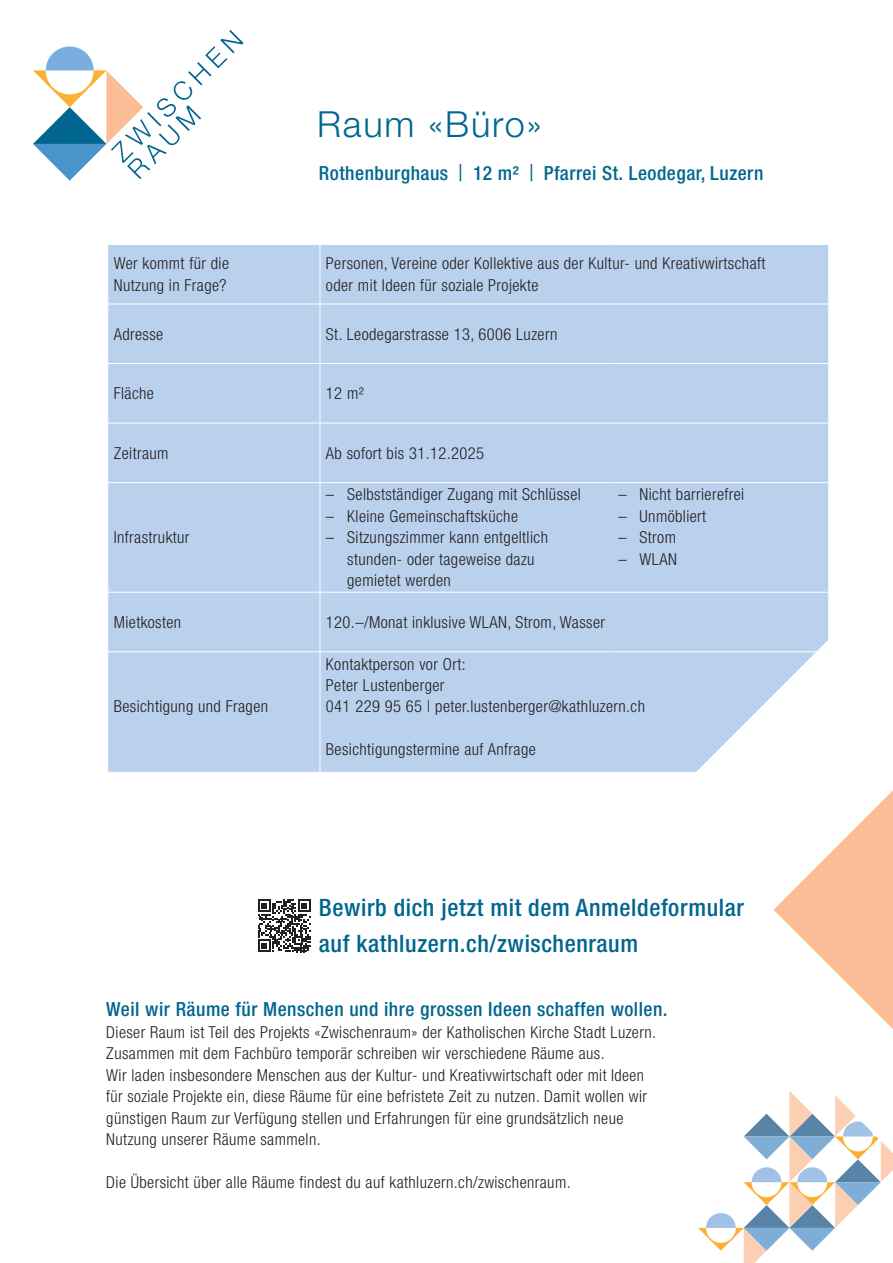
<style>
.page{position:relative;width:893px;height:1263px;background:#fff}
.page>*{position:absolute;margin:0;border:0;box-sizing:border-box;transform-origin:0 0}
.Titel{font:300 36px "Helvetica Neue LT Std";letter-spacing:.05em;color:#01668f}
.Untertitel{font:500 condensed 24px/36px "Helvetica Neue LT Std";letter-spacing:.025em;color:#01668f}
.Untertitel-2{font:500 condensed 19.5px "Helvetica Neue LT Std";letter-spacing:.025em;color:#01668f}
.Fliesstext{font:500 condensed 19.5px "Helvetica Neue LT Std";letter-spacing:.025em;color:#01668f}
.Fliesstext-2{font:300 condensed 16.5px/21.5px "Helvetica Neue LT Std";letter-spacing:.025em;color:#231f20}
.tabellentext{font:300 condensed 16.5px/21.5px "Helvetica Neue LT Std";letter-spacing:.025em;color:#231f20}
.s1{font-size:23.4px}
</style>
<div class="page">
<svg style="left:698px;top:1153px;width:195px;height:110px"></svg>
<div style="left:108px;top:245px;width:720px;height:527px;background:#b9d1ec"></div>
<hr style="left:320px;top:245px;width:1px;height:59px;background:#fff">
<hr style="left:107px;top:304px;width:213px;height:1px;background:#fff">
<hr style="left:320px;top:304px;width:292px;height:1px;background:#fff">
<hr style="left:320px;top:304px;width:1px;height:59px;background:#fff">
<hr style="left:612px;top:304px;width:217px;height:1px;background:#fff">
<hr style="left:107px;top:363px;width:213px;height:1px;background:#fff">
<hr style="left:320px;top:363px;width:292px;height:1px;background:#fff">
<hr style="left:320px;top:364px;width:1px;height:59px;background:#fff">
<hr style="left:612px;top:363px;width:217px;height:1px;background:#fff">
<hr style="left:107px;top:423px;width:213px;height:1px;background:#fff">
<hr style="left:320px;top:423px;width:292px;height:1px;background:#fff">
<hr style="left:320px;top:423px;width:1px;height:59px;background:#fff">
<hr style="left:612px;top:423px;width:217px;height:1px;background:#fff">
<hr style="left:107px;top:482px;width:213px;height:1px;background:#fff">
<hr style="left:320px;top:482px;width:292px;height:1px;background:#fff">
<hr style="left:320px;top:483px;width:1px;height:109px;background:#fff">
<hr style="left:612px;top:482px;width:217px;height:1px;background:#fff">
<hr style="left:107px;top:592px;width:213px;height:1px;background:#fff">
<hr style="left:320px;top:592px;width:292px;height:1px;background:#fff">
<hr style="left:320px;top:593px;width:1px;height:58px;background:#fff">
<hr style="left:107px;top:651px;width:213px;height:1px;background:#fff">
<hr style="left:320px;top:651px;width:292px;height:1px;background:#fff">
<hr style="left:320px;top:652px;width:1px;height:120px;background:#fff">
<svg style="left:33px;top:30px;width:211px;height:151px"></svg>
<svg style="left:604px;top:575px;width:289px;height:578px"></svg>
<svg style="left:773px;top:790px;width:120px;height:239px"></svg>
<svg style="left:258px;top:899px;width:53px;height:53px"></svg>
<p class="Titel" style="left:317px;top:102px;width:226px">Raum «Büro»</p>
<p class="Fliesstext" style="left:319px;top:161px;width:446px">Rothenburghaus <span class="s1">|</span> 12 m² <span class="s1">|</span> Pfarrei St. Leodegar, Luzern</p>
<p class="tabellentext" style="left:114px;top:253px;width:117px">Wer kommt für die<br>Nutzung in Frage?</p>
<p class="tabellentext" style="left:326px;top:253px;width:441px">Personen, Vereine oder Kollektive aus der Kultur- und Kreativwirtschaft oder mit Ideen für soziale Projekte</p>
<p class="tabellentext" style="left:114px;top:323px;width:51px">Adresse</p>
<p class="tabellentext" style="left:326px;top:323px;width:233px">St. Leodegarstrasse 13, 6006 Luzern</p>
<p class="tabellentext" style="left:114px;top:382px;width:42px">Fläche</p>
<p class="tabellentext" style="left:326px;top:382px;width:39px">12 m²</p>
<p class="tabellentext" style="left:114px;top:442px;width:56px">Zeitraum</p>
<p class="tabellentext" style="left:326px;top:442px;width:160px">Ab sofort bis 31.12.2025</p>
<p class="tabellentext" style="left:114px;top:527px;width:77px">Infrastruktur</p>
<p class="Fliesstext-2" style="left:326px;top:484px;width:256px">– Selbstständiger Zugang mit Schlüssel</p>
<p class="Fliesstext-2" style="left:326px;top:505px;width:194px">– Kleine Gemeinschaftsküche</p>
<p class="Fliesstext-2" style="left:347px;top:527px;width:202px;text-indent:-21px">– Sitzungszimmer kann entgeltlich stunden- oder tageweise dazu gemietet werden</p>
<p class="tabellentext" style="left:114px;top:611px;width:69px">Mietkosten</p>
<p class="tabellentext" style="left:326px;top:611px;width:281px">120.–/Monat inklusive WLAN, Strom, Wasser</p>
<p class="Fliesstext-2" style="left:618px;top:484px;width:127px">– Nicht barrierefrei</p>
<p class="Fliesstext-2" style="left:618px;top:505px;width:89px">– Unmöbliert</p>
<p class="Fliesstext-2" style="left:618px;top:527px;width:59px">– Strom</p>
<p class="Fliesstext-2" style="left:618px;top:548px;width:60px">– WLAN</p>
<p class="tabellentext" style="left:114px;top:696px;width:156px">Besichtigung und Fragen</p>
<p class="tabellentext" style="left:326px;top:653px;width:321px">Kontaktperson vor Ort:<br>Peter Lustenberger<br>041 229 95 65 | peter.lustenberger@kathluzern.ch</p>
<p class="tabellentext" style="left:326px;top:739px;width:211px">Besichtigungstermine auf Anfrage</p>
<p class="Untertitel" style="left:319px;top:889px;width:427px">Bewirb dich jetzt mit dem Anmeldeformular auf kathluzern.ch/zwischenraum</p>
<p class="Untertitel-2" style="left:106px;top:998px;width:563px">Weil wir Räume für Menschen und ihre grossen Ideen schaffen wollen.</p>
<p class="Fliesstext-2" style="left:106px;top:1021px;width:551px">Dieser Raum ist Teil des Projekts «Zwischenraum» der Katholischen Kirche Stadt Luzern.<br>Zusammen mit dem Fachbüro temporär schreiben wir verschiedene Räume aus.<br>Wir laden insbesondere Menschen aus der Kultur- und Kreativwirtschaft oder mit Ideen für soziale Projekte ein, diese Räume für eine befristete Zeit zu nutzen. Damit wollen wir günstigen Raum zur Verfügung stellen und Erfahrungen für eine grundsätzlich neue Nutzung unserer Räume sammeln.</p>
<p class="Fliesstext-2" style="left:106px;top:1171px;width:466px">Die Übersicht über alle Räume findest du auf kathluzern.ch/zwischenraum.</p>
</div>
